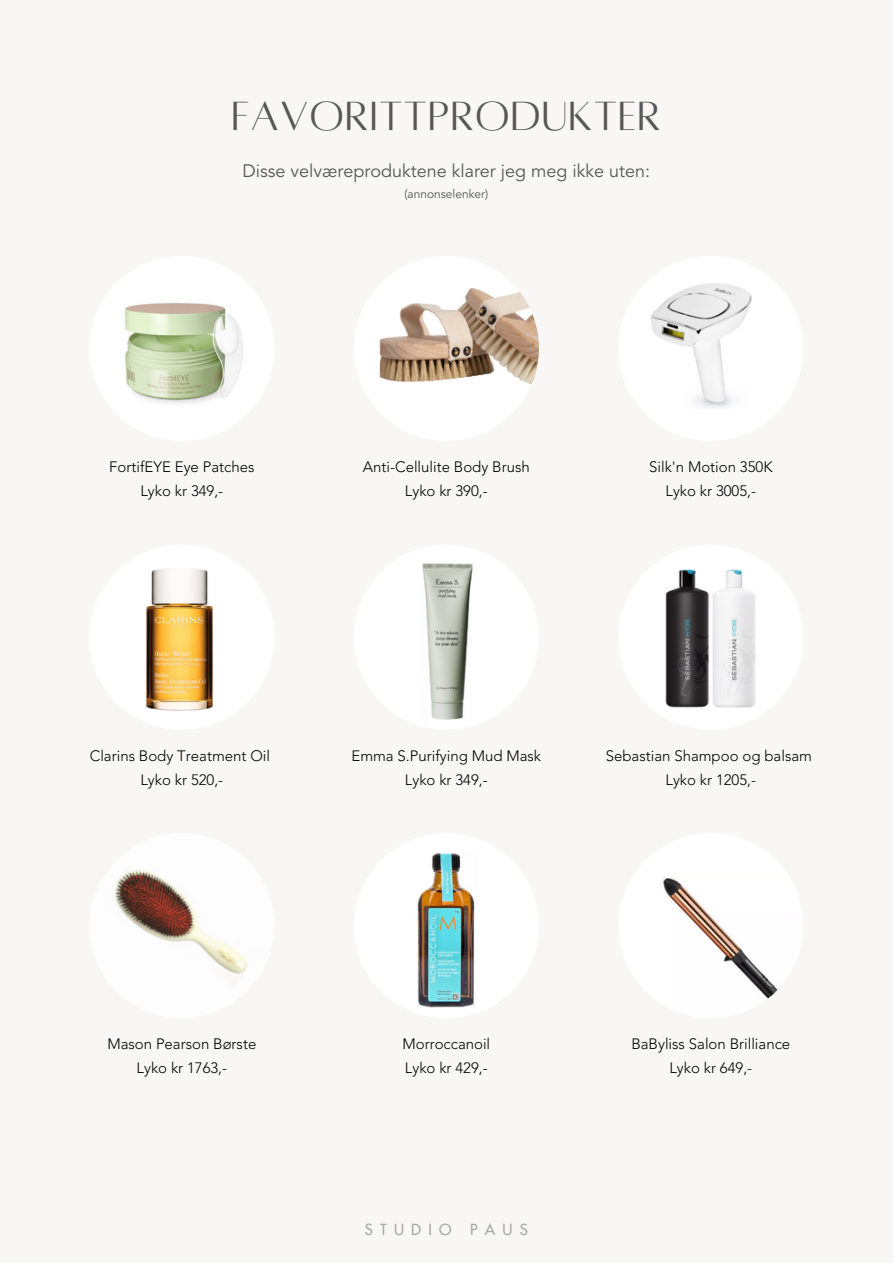
<style>
.page{position:relative;width:893px;height:1264px;background:#fff}
.page>*{position:absolute;margin:0;border:0;box-sizing:border-box;transform-origin:0 0}
.t1{font:45px "Alta regular";letter-spacing:.02em;color:#575757}
.t2{font:18px "Avenir";color:#575757}
.t3{font:300 15px "Avenir";color:#000}
.t4{font:500 15px "Futura";letter-spacing:.48em;color:#a6a6a6}
.t5{font:12px "Avenir";color:#575757}
</style>
<div class="page">
<div style="left:0;top:0;width:892px;height:1262px;background:#f8f7f6"></div>
<img style="left:89px;top:256px;width:185px;height:185px;border-radius:50%">
<img style="left:354px;top:256px;width:185px;height:185px;border-radius:50%">
<img style="left:618px;top:256px;width:185px;height:185px;border-radius:50%">
<img style="left:89px;top:544px;width:185px;height:186px;border-radius:50%">
<img style="left:354px;top:544px;width:185px;height:186px;border-radius:50%">
<img style="left:618px;top:544px;width:185px;height:186px;border-radius:50%">
<img style="left:114px;top:870px;width:133px;height:104px">
<img style="left:354px;top:833px;width:185px;height:185px;border-radius:50%">
<img style="left:618px;top:833px;width:185px;height:185px;border-radius:50%">
<p class="t1" style="left:231px;top:94px;width:431px">FAVORITTPRODUKTER</p>
<p class="t2" style="left:242px;top:158px;width:409px">Disse velværeproduktene klarer jeg meg ikke uten:</p>
<p class="t5" style="left:404px;top:185px;width:85px">(annonselenker)</p>
<p class="t3" style="left:109px;top:456px;width:147px">FortifEYE Eye Patches</p>
<p class="t3" style="left:140px;top:479px;width:84px">Lyko kr 349,-</p>
<p class="t3" style="left:363px;top:456px;width:168px">Anti-Cellulite Body Brush</p>
<p class="t3" style="left:405px;top:479px;width:84px">Lyko kr 390,-</p>
<p class="t3" style="left:649px;top:456px;width:125px">Silk'n Motion 350K</p>
<p class="t3" style="left:665px;top:479px;width:92px">Lyko kr 3005,-</p>
<p class="t3" style="left:90px;top:744px;width:182px">Clarins Body Treatment Oil</p>
<p class="t3" style="left:140px;top:768px;width:84px">Lyko kr 520,-</p>
<p class="t3" style="left:351px;top:744px;width:191px">Emma S.Purifying Mud Mask</p>
<p class="t3" style="left:405px;top:768px;width:84px">Lyko kr 349,-</p>
<p class="t3" style="left:605px;top:744px;width:207px">Sebastian Shampoo og balsam</p>
<p class="t3" style="left:665px;top:768px;width:92px">Lyko kr 1205,-</p>
<p class="t3" style="left:107px;top:1033px;width:150px">Mason Pearson Børste</p>
<p class="t3" style="left:136px;top:1056px;width:92px">Lyko kr 1763,-</p>
<p class="t3" style="left:402px;top:1033px;width:89px">Morroccanoil</p>
<p class="t3" style="left:405px;top:1056px;width:84px">Lyko kr 429,-</p>
<p class="t4" style="left:365px;top:1222px;width:165px">STUDIO PAUS</p>
<p class="t3" style="left:631px;top:1033px;width:160px">BaByliss Salon Brilliance</p>
<p class="t3" style="left:669px;top:1056px;width:84px">Lyko kr 649,-</p>
</div>
